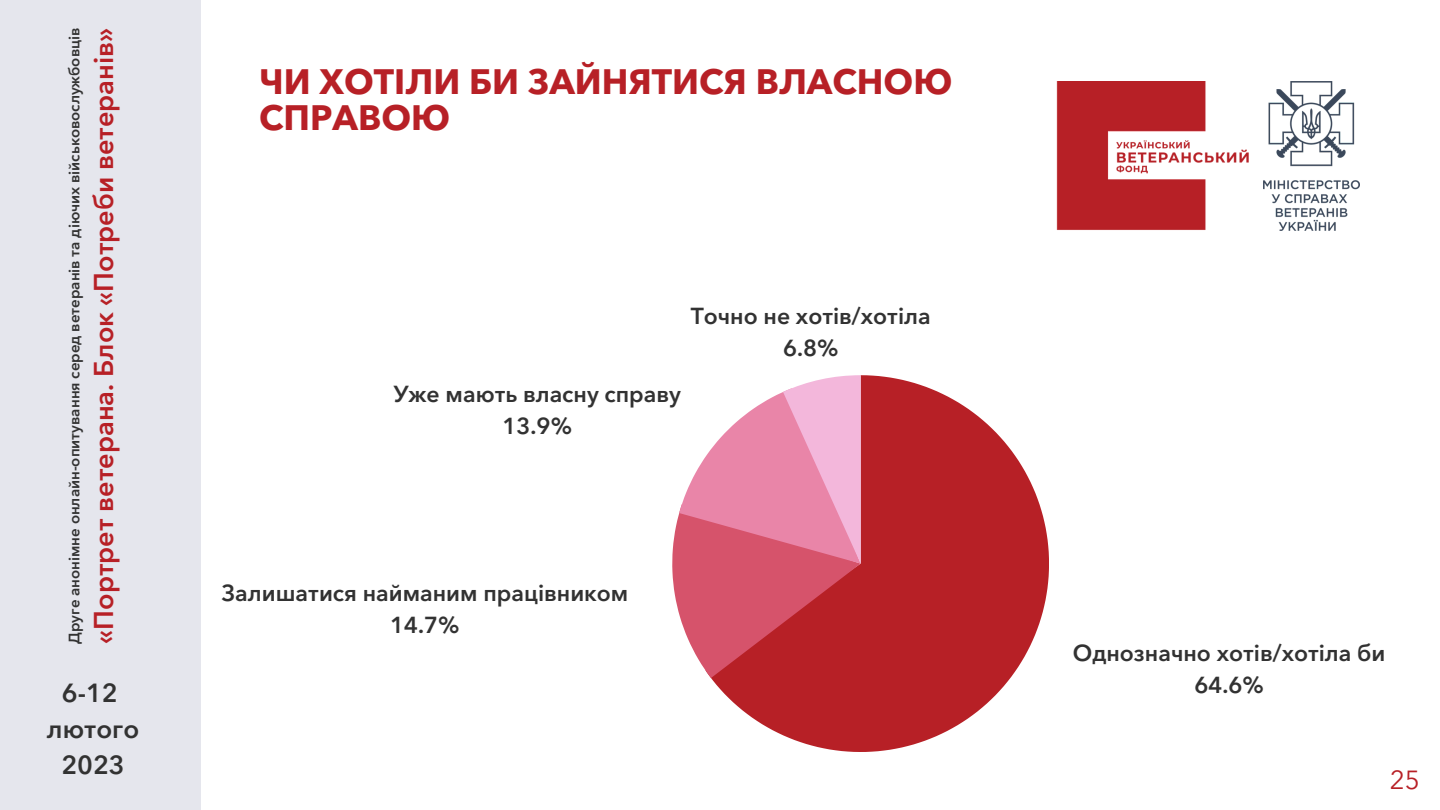
<style>
.page{position:relative;width:1440px;height:810px;background:#fff}
.page>*{position:absolute;margin:0;border:0;box-sizing:border-box;transform-origin:0 0}
.t1{font:700 35px/35.2px "Avenir Next Cyr";color:#b72026}
.t2{font:600 27px "Avenir Next Cyr";color:#b72026}
.t3{font:600 26px/36px "Avenir Next Cyr";color:#323232;text-align:center}
.t4{font:26px "Avenir Next Cyr";color:#b72026}
.t5{font:600 23px/32.1px "Avenir Next Cyr";color:#323232;text-align:center}
.t6{font:600 15px "Avenir Next Cyr";color:#323232}
</style>
<div class="page">
<img style="left:1056px;top:81px;width:193px;height:149px">
<img style="left:1263px;top:81px;width:96px;height:149px">
<div style="left:0;top:0;width:201px;height:810px;background:#e5e6ed"></div>
<svg style="left:711px;top:375px;width:338px;height:377px;fill:#b72026"></svg>
<svg style="left:672px;top:375px;width:189px;height:303px"></svg>
<p class="t6" style="left:65px;top:644px;width:617px;rotate:-90deg">Друге анонімне онлайн-опитування серед ветеранів та діючих військовослужбовців</p>
<p class="t2" style="left:87px;top:644px;width:617px;rotate:-90deg">«Портрет ветерана. Блок «Потреби ветеранів»</p>
<p class="t3" style="left:47px;top:675px;width:94px">6-12 лютого<br>2023</p>
<h1 class="t1" style="left:259px;top:64px;width:695px">ЧИ ХОТІЛИ БИ ЗАЙНЯТИСЯ ВЛАСНОЮ<br>СПРАВОЮ</h1>
<p class="t5" style="left:691px;top:300px;width:241px">Точно не хотів/хотіла<br>6.8%</p>
<p class="t5" style="left:394px;top:377px;width:289px">Уже мають власну справу<br>13.9%</p>
<p class="t5" style="left:222px;top:576px;width:408px">Залишатися найманим працівником<br>14.7%</p>
<p class="t5" style="left:1073px;top:636px;width:314px">Однозначно хотів/хотіла би<br>64.6%</p>
<p class="t4" style="left:1390px;top:764px;width:32px">25</p>
</div>
